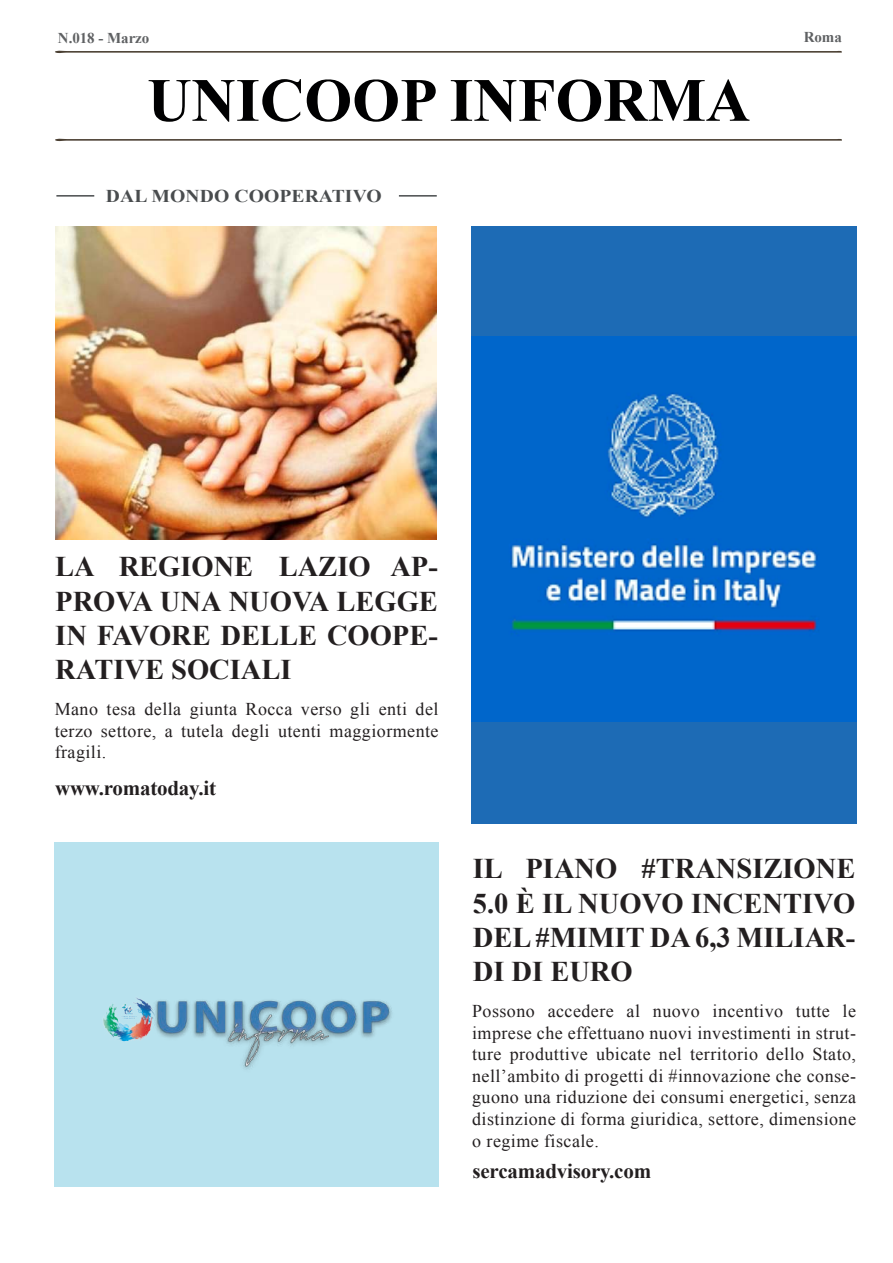
<style>
.page{position:relative;width:893px;height:1263px;background:#fff}
.page>*{position:absolute;margin:0;border:0;box-sizing:border-box;transform-origin:0 0}
.t1{font:700 61.5px "Times New Roman";color:#000001}
.t2{font:700 28.5px/34.2px "Times New Roman";color:#231f20;text-align:justify}
.t3{font:700 21px "Times New Roman";letter-spacing:-.01em;color:#231f20}
.t4{font:18px/21.6px "Times New Roman";letter-spacing:.025em;color:#231f20;text-align:justify}
.t5{font:700 18px "Times New Roman";letter-spacing:.005em;color:#494c4e;scale:1.09 1}
.t6{font:700 15px "Times New Roman";letter-spacing:-.005em;color:#5f6163}
</style>
<div class="page">
<div style="left:471px;top:227px;width:386px;height:597px;background:#1d6bb5"></div>
<svg style="left:55px;top:138px;width:787px;height:4px"></svg>
<svg style="left:55px;top:50px;width:787px;height:3px"></svg>
<hr style="left:56px;top:195px;width:38px;height:2px;background:#494c4e">
<hr style="left:399px;top:195px;width:38px;height:2px;background:#494c4e">
<img style="left:55px;top:227px;width:382px;height:313px">
<img style="left:471px;top:336px;width:386px;height:385px">
<div style="left:54px;top:842px;width:385px;height:345px;background:#b8e2ee"></div>
<img style="left:103px;top:998px;width:289px;height:71px">
<p class="t6" style="left:58px;top:28px;width:93px">N.018 - Marzo</p>
<p class="t6" style="left:804px;top:26px;width:40px">Roma</p>
<h1 class="t1" style="left:147px;top:58px;width:604px">UNICOOP INFORMA</h1>
<p class="t5" style="left:106px;top:183px;width:255px">DAL MONDO COOPERATIVO</p>
<h2 class="t2" style="left:55px;top:549px;width:384px">LA REGIONE LAZIO AP-PROVA UNA NUOVA LEGGE IN FAVORE DELLE COOPE-RATIVE SOCIALI</h2>
<p class="t4" style="left:55px;top:698px;width:385px">Mano tesa della giunta Rocca verso gli enti del terzo settore, a tutela degli utenti maggiormente fragili.</p>
<p class="t3" style="left:55px;top:773px;width:162px">www.romatoday.it</p>
<h2 class="t2" style="left:473px;top:851px;width:384px">IL PIANO #TRANSIZIONE 5.0 È IL NUOVO INCENTIVO DEL #MIMIT DA 6,3 MILIAR-DI DI EURO</h2>
<p class="t4" style="left:472px;top:1000px;width:385px">Possono accedere al nuovo incentivo tutte le imprese che effettuano nuovi investimenti in strut&shy;ture produttive ubicate nel territorio dello Stato, nell’ambito di progetti di #innovazione che conse&shy;guono una riduzione dei consumi energetici, senza distinzione di forma giuridica, settore, dimensione o regime fiscale.</p>
<p class="t3" style="left:473px;top:1156px;width:180px">sercamadvisory.com</p>
</div>
